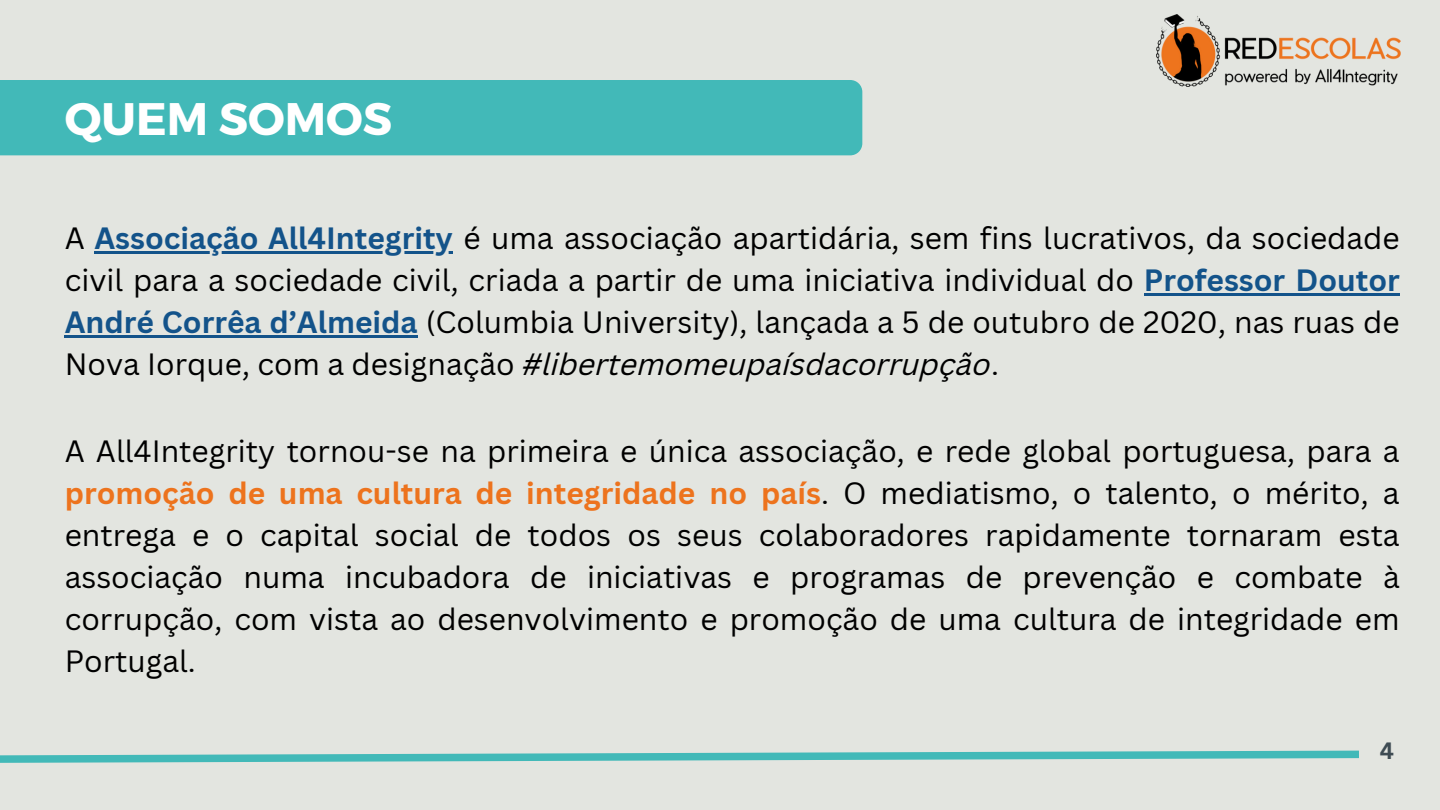
<style>
.page{position:relative;width:1440px;height:810px;background:#e3e5e0}
.page>*{position:absolute;margin:0;border:0;box-sizing:border-box;transform-origin:0 0}
.t1{font:700 45.5px "Montserrat";color:#fff}
.t2{font:30px/42px "Canva Sans";color:#000;text-align:justify}
.t3{font:700 23px "Canva Sans";color:#3e4b53}
.s1{font-weight:700;color:#13538a}
.s2{font-style:italic}
.s3{font-weight:700;color:#ed731d}
</style>
<div class="page">
<div style="left:0;top:80px;width:862px;height:75px;background:#42b9b8"></div>
<img style="left:1157px;top:15px;width:243px;height:71px">
<hr style="left:94px;top:251px;width:359px;height:3px;background:#13538a">
<hr style="left:1144px;top:293px;width:256px;height:3px;background:#13538a">
<hr style="left:65px;top:335px;width:353px;height:3px;background:#13538a">
<svg style="left:0;top:750px;width:1359px;height:13px"></svg>
<p class="t1" style="left:65px;top:89px;width:329px">QUEM SOMOS</p>
<p class="t2" style="left:65px;top:216px;width:1337px">A <span class="s1">Associação All4Integrity</span> é uma associação apartidária, sem fins lucrativos, da sociedade civil para a sociedade civil, criada a partir de uma iniciativa individual do <span class="s1">Professor Doutor André Corrêa d’Almeida</span> (Columbia University), lançada a 5 de outubro de 2020, nas ruas de Nova Iorque, com a designação <span class="s2">#libertemomeupaísdacorrupção</span>.</p>
<p class="t2" style="left:65px;top:430px;width:1337px">A All4Integrity tornou-se na primeira e única associação, e rede global portuguesa, para a <span class="s3">promoção de uma cultura de integridade no país</span>. O mediatismo, o talento, o mérito, a entrega e o capital social de todos os seus colaboradores rapidamente tornaram esta associação numa incubadora de iniciativas e programas de prevenção e combate à corrupção, com vista ao desenvolvimento e promoção de uma cultura de integridade em Portugal.</p>
<p class="t3" style="left:1380px;top:734px;width:16px">4</p>
</div>
